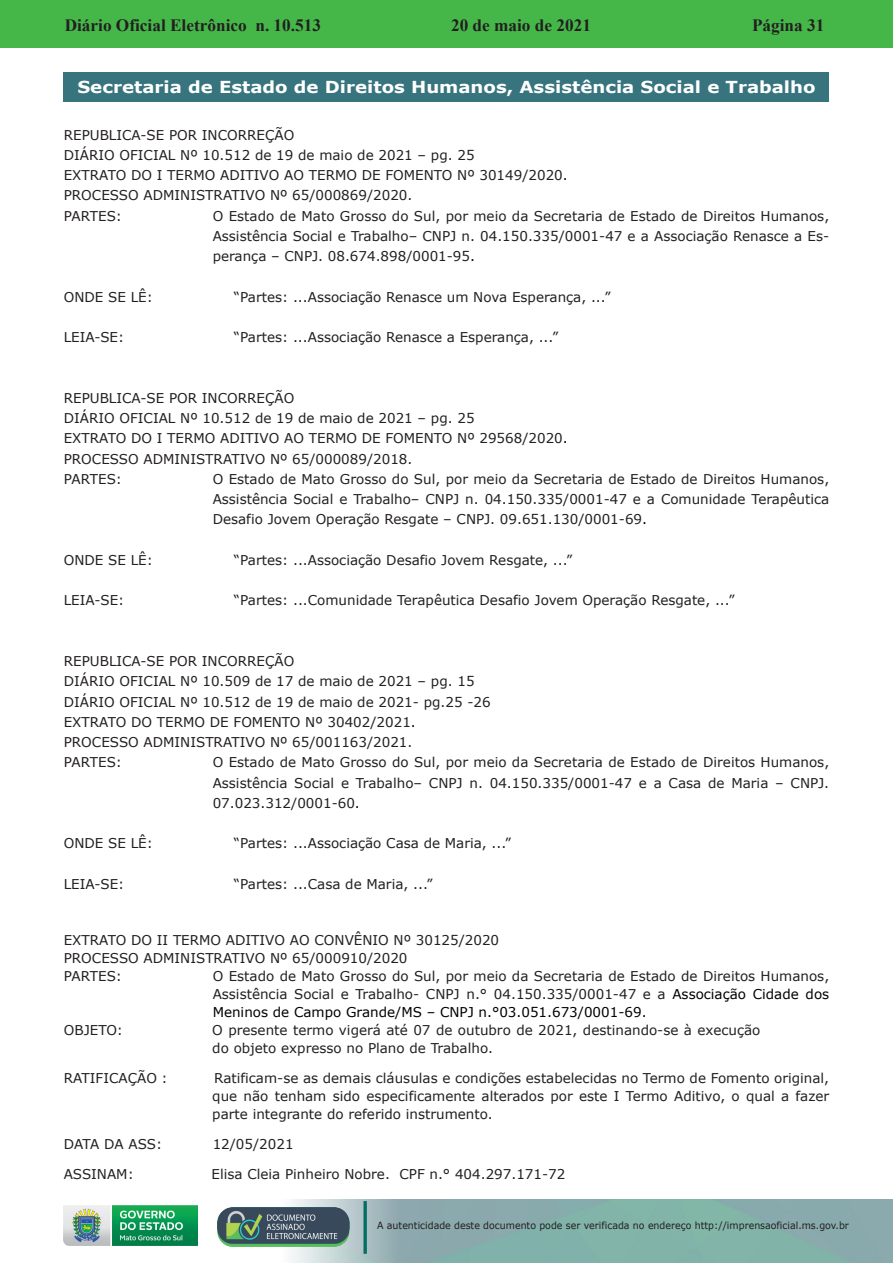
<style>
.page{position:relative;width:893px;height:1263px;background:#fff}
.page>*{position:absolute;margin:0;border:0;box-sizing:border-box;transform-origin:0 0}
.t1{font:700 17.25px "Times New Roman";color:#231f20}
.t2{font:700 16.5px "Verdana";color:#fff;scale:1.1 1}
.t3{font:13.5px/20.2px "Verdana";color:#231f20}
.t4{font:9.9px "Verdana";color:#231f20;scale:.95 1}
.s1{color:#000}
</style>
<div class="page">
<div style="left:0;top:0;width:893px;height:48px;background:#45b749"></div>
<img style="left:63px;top:1199px;width:830px;height:64px">
<img style="left:364px;top:1202px;width:2px;height:51px">
<img style="left:218px;top:1207px;width:132px;height:39px">
<img style="left:64px;top:1205px;width:134px;height:41px">
<div style="left:64px;top:72px;width:765px;height:30px;background:#37747e"></div>
<p class="t1" style="left:65px;top:13px;width:258px">Diário Oficial Eletrônico n. 10.513</p>
<p class="t1" style="left:451px;top:13px;width:141px">20 de maio de 2021</p>
<p class="t1" style="left:752px;top:13px;width:74px">Página 31</p>
<p class="t2" style="left:77px;top:75px;width:672px">Secretaria de Estado de Direitos Humanos, Assistência Social e Trabalho</p>
<p class="t3" style="left:64px;top:124px;width:505px">REPUBLICA-SE POR INCORREÇÃO<br>DIÁRIO OFICIAL Nº 10.512 de 19 de maio de 2021 – pg. 25<br>EXTRATO DO I TERMO ADITIVO AO TERMO DE FOMENTO Nº 30149/2020<span class="s1">.<br></span>PROCESSO ADMINISTRATIVO Nº 65/000869/2020.<br>PARTES:</p>
<p class="t3" style="left:213px;top:205px;width:618px;text-align:justify">O Estado de Mato Grosso do Sul, por meio da Secretaria de Estado de Direitos Humanos, Assistência Social e Trabalho– CNPJ n. 04.150.335/0001-47 e a Associação Renasce a Es&shy;perança – CNPJ. 08.674.898/0001-95<span class="s1">.</span></p>
<p class="t3" style="left:64px;top:286px;width:91px">ONDE SE LÊ:</p>
<p class="t3" style="left:234px;top:286px;width:378px">“Partes: ...Associação Renasce um Nova Esperança, ...”</p>
<p class="t3" style="left:64px;top:327px;width:62px">LEIA-SE:</p>
<p class="t3" style="left:234px;top:327px;width:326px">“Partes: ...Associação Renasce a Esperança, ...”</p>
<p class="t3" style="left:64px;top:388px;width:505px">REPUBLICA-SE POR INCORREÇÃO<br>DIÁRIO OFICIAL Nº 10.512 de 19 de maio de 2021 – pg. 25<br>EXTRATO DO I TERMO ADITIVO AO TERMO DE FOMENTO Nº 29568/2020<span class="s1">.<br></span>PROCESSO ADMINISTRATIVO Nº 65/000089/2018.<br>PARTES:</p>
<p class="t3" style="left:213px;top:469px;width:618px;text-align:justify">O Estado de Mato Grosso do Sul, por meio da Secretaria de Estado de Direitos Humanos, Assistência Social e Trabalho– CNPJ n. 04.150.335/0001-47 e a Comunidade Terapêutica Desafio Jovem Operação Resgate – CNPJ. 09.651.130/0001-69<span class="s1">.</span></p>
<p class="t3" style="left:64px;top:550px;width:91px">ONDE SE LÊ:</p>
<p class="t3" style="left:234px;top:550px;width:340px">“Partes: ...Associação Desafio Jovem Resgate, ...”</p>
<p class="t3" style="left:64px;top:590px;width:62px">LEIA-SE:</p>
<p class="t3" style="left:234px;top:590px;width:502px">“Partes: ...Comunidade Terapêutica Desafio Jovem Operação Resgate, ...”</p>
<p class="t3" style="left:64px;top:651px;width:428px">REPUBLICA-SE POR INCORREÇÃO<br>DIÁRIO OFICIAL Nº 10.509 de 17 de maio de 2021 – pg. 15<br>DIÁRIO OFICIAL Nº 10.512 de 19 de maio de 2021- pg.25 -26<br>EXTRATO DO TERMO DE FOMENTO Nº 30402/2021<span class="s1">.<br></span>PROCESSO ADMINISTRATIVO Nº 65/001163/2021.<br>PARTES:</p>
<p class="t3" style="left:213px;top:752px;width:618px;text-align:justify">O Estado de Mato Grosso do Sul, por meio da Secretaria de Estado de Direitos Humanos, Assistência Social e Trabalho– CNPJ n. 04.150.335/0001-47 e a Casa de Maria – CNPJ.<br>07.023.312/0001-60<span class="s1">.</span></p>
<p class="t3" style="left:64px;top:833px;width:91px">ONDE SE LÊ:</p>
<p class="t3" style="left:234px;top:833px;width:279px">“Partes: ...Associação Casa de Maria, ...”</p>
<p class="t3" style="left:64px;top:874px;width:62px">LEIA-SE:</p>
<p class="t3" style="left:234px;top:874px;width:200px">“Partes: ...Casa de Maria, ...”</p>
<p class="t3" style="left:64px;top:931px;width:437px;line-height:18px">EXTRATO DO II TERMO ADITIVO AO CONVÊNIO Nº 30125/2020<br>PROCESSO ADMINISTRATIVO Nº 65/000910/2020<br>PARTES:</p>
<p class="t3" style="left:213px;top:967px;width:618px;line-height:18px;text-align:justify">O Estado de Mato Grosso do Sul, por meio da Secretaria de Estado de Direitos Humanos, Assistência Social e Trabalho- CNPJ n.° 04.150.335/0001-47 e a <span class="s1">Associação Cidade dos Meninos de Campo Grande/MS – CNPJ n.°03.051.673/0001-69.</span></p>
<p class="t3" style="left:64px;top:1020px;width:61px">OBJETO:</p>
<p class="t3" style="left:212px;top:1021px;width:550px;line-height:18px">O presente termo vigerá até 07 de outubro de 2021, destinando-se à execução do objeto expresso no Plano de Trabalho.</p>
<p class="t3" style="left:64px;top:1068px;width:105px">RATIFICAÇÃO :</p>
<p class="t3" style="left:212px;top:1069px;width:618px;line-height:18px;text-align:justify">Ratificam-se as demais cláusulas e condições estabelecidas no Termo de Fomento original, que não tenham sido especificamente alterados por este I Termo Aditivo, o qual a fazer parte integrante do referido instrumento.</p>
<p class="t3" style="left:64px;top:1134px;width:100px">DATA DA ASS:</p>
<p class="t3" style="left:213px;top:1134px;width:82px">12/05/2021</p>
<p class="t3" style="left:64px;top:1164px;width:72px">ASSINAM:</p>
<p class="t3" style="left:212px;top:1164px;width:355px">Elisa Cleia Pinheiro Nobre. CPF n.° 404.297.171-72</p>
<p class="t4" style="left:377px;top:1219px;width:498px">A autenticidade deste documento pode ser verificada no endereço http://imprensaoficial.ms.gov.br</p>
</div>
